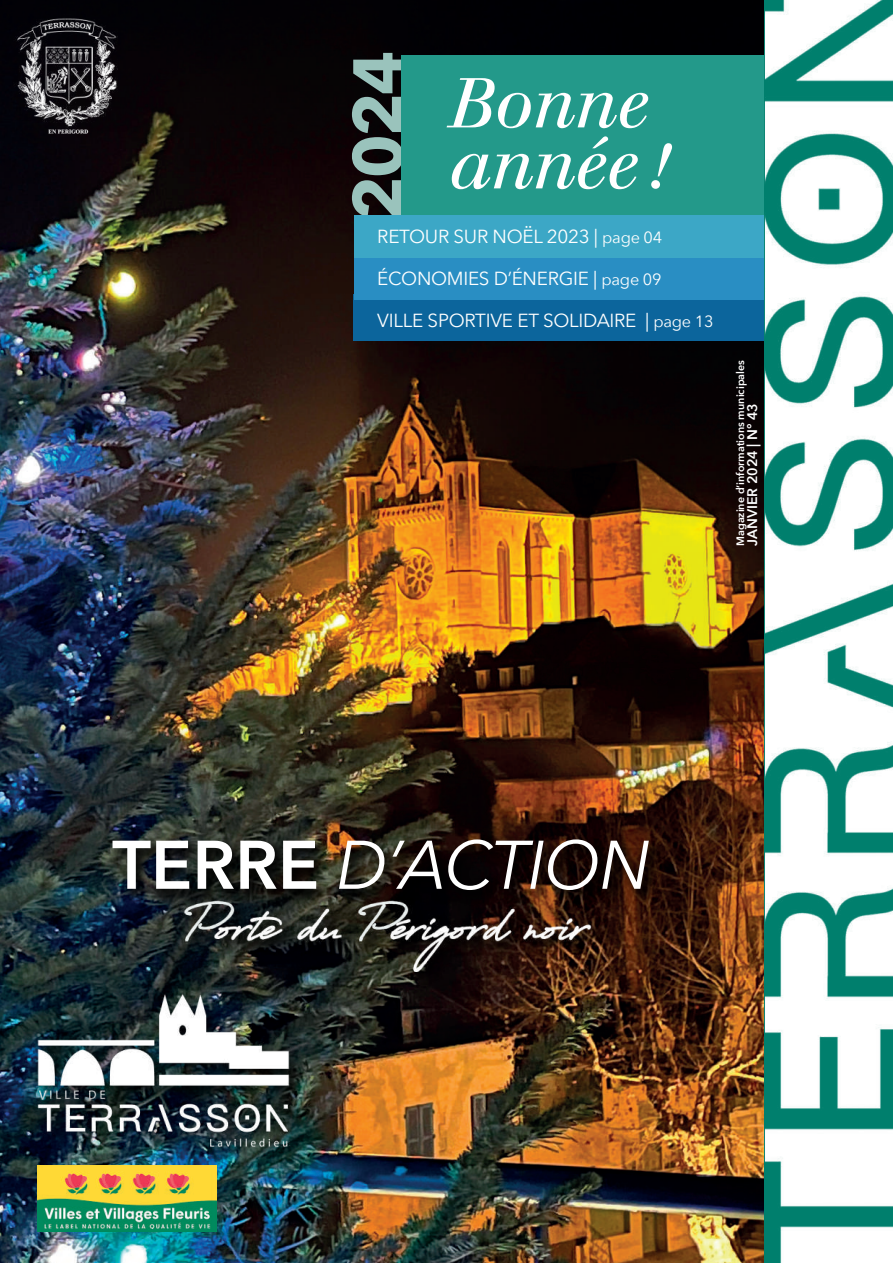
<style>
.page{position:relative;width:893px;height:1263px;background:#fff}
.page>*{position:absolute;margin:0;border:0;box-sizing:border-box;transform-origin:0 0}
.t1{font:68.85px/61.1px "Justus Italic Oldstyle";letter-spacing:-.015em;color:#fff}
.t2{font:700 68.85px "Avenir Next";color:#9ac3bc}
.t3{font:italic 67.95px "Avenir Next";letter-spacing:-.02em;color:#fff}
.t4{font:18.9px "Avenir Next";letter-spacing:-.015em;color:#fff}
.t5{font:600 13.95px "Avenir Next";color:#fff}
.t6{font:600 10.8px "Avenir Next";color:#fff}
.s1{font-size:16.2px}
.s2{font-weight:600;font-style:normal}
</style>
<div class="page">
<img style="left:0;top:0;width:765px;height:1263px">
<img style="left:8px;top:0;width:120px;height:153px">
<img style="left:0;top:990px;width:355px;height:132px">
<img style="left:21px;top:990px;width:284px;height:85px">
<img style="left:0;top:949px;width:765px;height:41px">
<img style="left:168px;top:949px;width:447px;height:42px">
<img style="left:524px;top:949px;width:72px;height:23px">
<img style="left:179px;top:949px;width:165px;height:23px">
<img style="left:360px;top:949px;width:155px;height:23px">
<img style="left:0;top:807px;width:765px;height:142px">
<img style="left:0;top:1075px;width:346px;height:99px">
<img style="left:32px;top:1100px;width:268px;height:50px">
<div style="left:401px;top:55px;width:364px;height:170px;background:#23998a"></div>
<div style="left:354px;top:294px;width:419px;height:47px;background:#0c659c"></div>
<div style="left:354px;top:253px;width:411px;height:47px;background:#298ec3"></div>
<div style="left:354px;top:215px;width:411px;height:43px;background:#3ca7c6"></div>
<svg style="left:765px;top:0;width:128px;height:1263px"></svg>
<img style="left:38px;top:1166px;width:178px;height:65px">
<h1 class="t2" style="left:333px;top:220px;width:171px;rotate:-90deg">2024</h1>
<h1 class="t1" style="left:450px;top:73px;width:222px">Bonne année !</h1>
<p class="t4" style="left:377px;top:225px;width:286px">RETOUR SUR NOËL 2023 | <span class="s1">page 04</span></p>
<p class="t4" style="left:377px;top:266px;width:286px">ÉCONOMIES D’ÉNERGIE | <span class="s1">page 09</span></p>
<p class="t4" style="left:377px;top:308px;width:338px">VILLE SPORTIVE ET SOLIDAIRE | <span class="s1">page 13</span></p>
<p class="t6" style="left:733px;top:546px;width:188px;rotate:-90deg">Magazine d’informations municipales</p>
<p class="t5" style="left:743px;top:546px;width:144px;rotate:-90deg">JANVIER 2024 | N° 43</p>
<h2 class="t3" style="left:112px;top:821px;width:540px"><span class="s2">TERRE</span> D’ACTION</h2>
</div>
